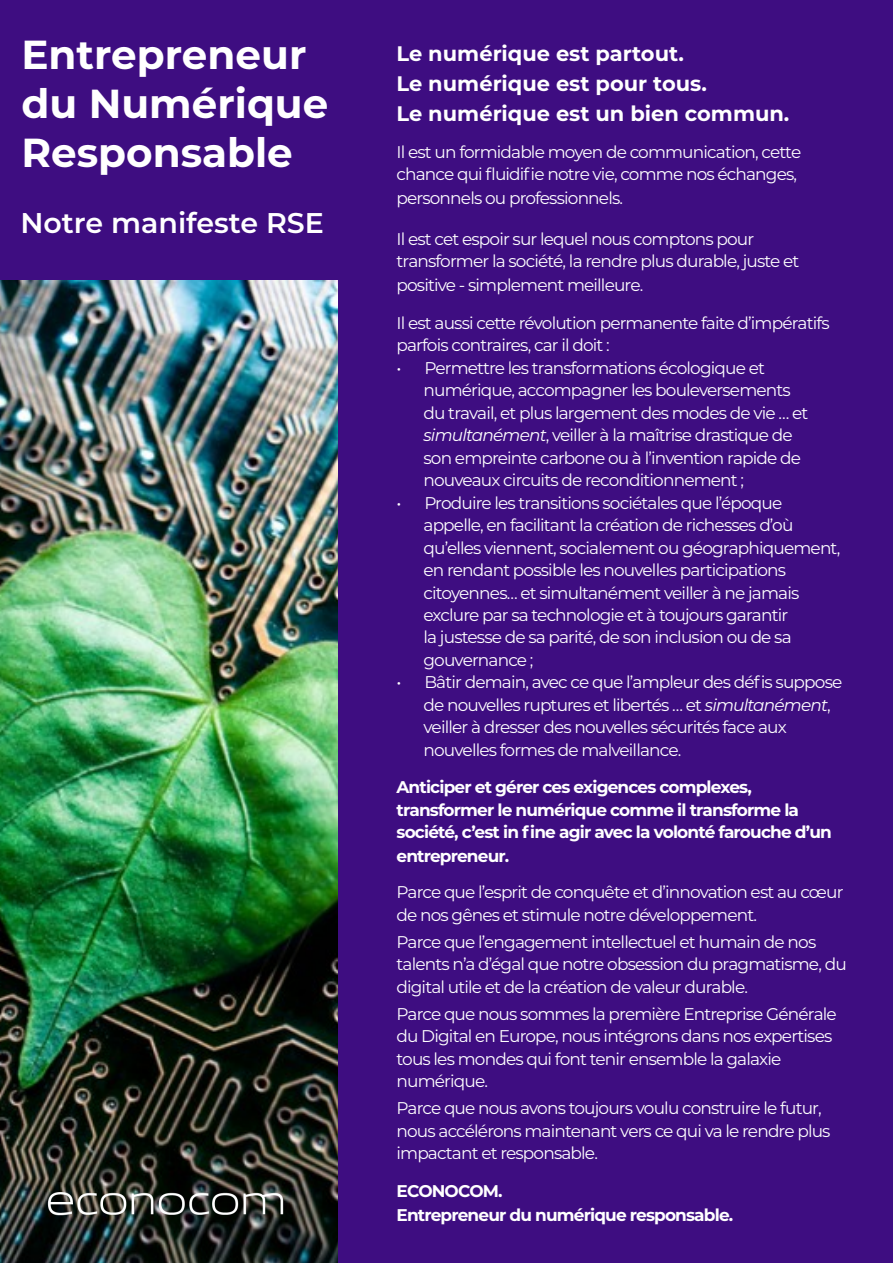
<style>
.page{position:relative;width:893px;height:1263px;background:#3e0d81}
.page>*{position:absolute;margin:0;border:0;box-sizing:border-box;transform-origin:0 0}
.t1{font:700 40.5px/48.6px "Montserrat";color:#fff}
.t2{font:600 28.5px "Montserrat";color:#fff}
.t3{font:700 21px/29.8px "Montserrat";color:#fff}
.t4{font:16.95px/22.5px "Montserrat";letter-spacing:-.05em;color:#fff}
.t5{font:700 16.95px/23px "Montserrat";letter-spacing:-.05em;color:#fff}
.s1{font-style:italic}
</style>
<div class="page">
<img style="left:0;top:280px;width:338px;height:983px">
<img style="left:17px;top:1163px;width:296px;height:82px">
<h1 class="t1" style="left:21px;top:29px;width:308px">Entrepreneur du Numérique<br>Responsable</h1>
<h2 class="t2" style="left:20px;top:202px;width:305px">Notre manifeste RSE</h2>
<p class="t3" style="left:396px;top:38px;width:394px">Le numérique est partout.<br>Le numérique est pour tous.<br>Le numérique est un bien commun.</p>
<p class="t4" style="left:396px;top:140px;width:406px;line-height:23.2px">Il est un formidable moyen de communication, cette chance qui fluidifie notre vie, comme nos échanges, personnels ou professionnels.</p>
<p class="t4" style="left:396px;top:226px;width:404px;line-height:23.2px">Il est cet espoir sur lequel nous comptons pour transformer la société, la rendre plus durable, juste et positive - simplement meilleure.</p>
<p class="t4" style="left:396px;top:311px;width:435px">Il est aussi cette révolution permanente faite d’impératifs parfois contraires, car il doit :</p>
<p class="t4" style="left:423px;top:356px;width:386px;text-indent:-27px">• Permettre les transformations écologique et numérique, accompagner les bouleversements du travail, et plus largement des modes de vie … et <span class="s1">simultanément</span>, veiller à la maîtrise drastique de son empreinte carbone ou à l’invention rapide de nouveaux circuits de reconditionnement ;</p>
<p class="t4" style="left:423px;top:491px;width:418px;text-indent:-27px">• Produire les transitions sociétales que l’époque appelle, en facilitant la création de richesses d’où qu’elles viennent, socialement ou géographiquement, en rendant possible les nouvelles participations citoyennes… et simultanément veiller à ne jamais exclure par sa technologie et à toujours garantir<br>la justesse de sa parité, de son inclusion ou de sa gouvernance ;</p>
<p class="t4" style="left:423px;top:671px;width:420px;text-indent:-27px">• Bâtir demain, avec ce que l’ampleur des défis suppose de nouvelles ruptures et libertés … et <span class="s1">simultanément</span>, veiller à dresser des nouvelles sécurités face aux nouvelles formes de malveillance.</p>
<p class="t5" style="left:396px;top:775px;width:437px">Anticiper et gérer ces exigences complexes, transformer le numérique comme il transforme la société, c’est in fine agir avec la volonté farouche d’un entrepreneur.</p>
<p class="t4" style="left:396px;top:880px;width:449px">Parce que l’esprit de conquête et d’innovation est au cœur de nos gênes et stimule notre développement.</p>
<p class="t4" style="left:396px;top:930px;width:452px">Parce que l’engagement intellectuel et humain de nos talents n’a d’égal que notre obsession du pragmatisme, du digital utile et de la création de valeur durable.</p>
<p class="t4" style="left:396px;top:1002px;width:442px">Parce que nous sommes la première Entreprise Générale du Digital en Europe, nous intégrons dans nos expertises tous les mondes qui font tenir ensemble la galaxie numérique.</p>
<p class="t4" style="left:396px;top:1096px;width:436px">Parce que nous avons toujours voulu construire le futur, nous accélérons maintenant vers ce qui va le rendre plus impactant et responsable.</p>
<p class="t5" style="left:396px;top:1178px;width:338px;line-height:24px">ECONOCOM.<br>Entrepreneur du numérique responsable.</p>
</div>
